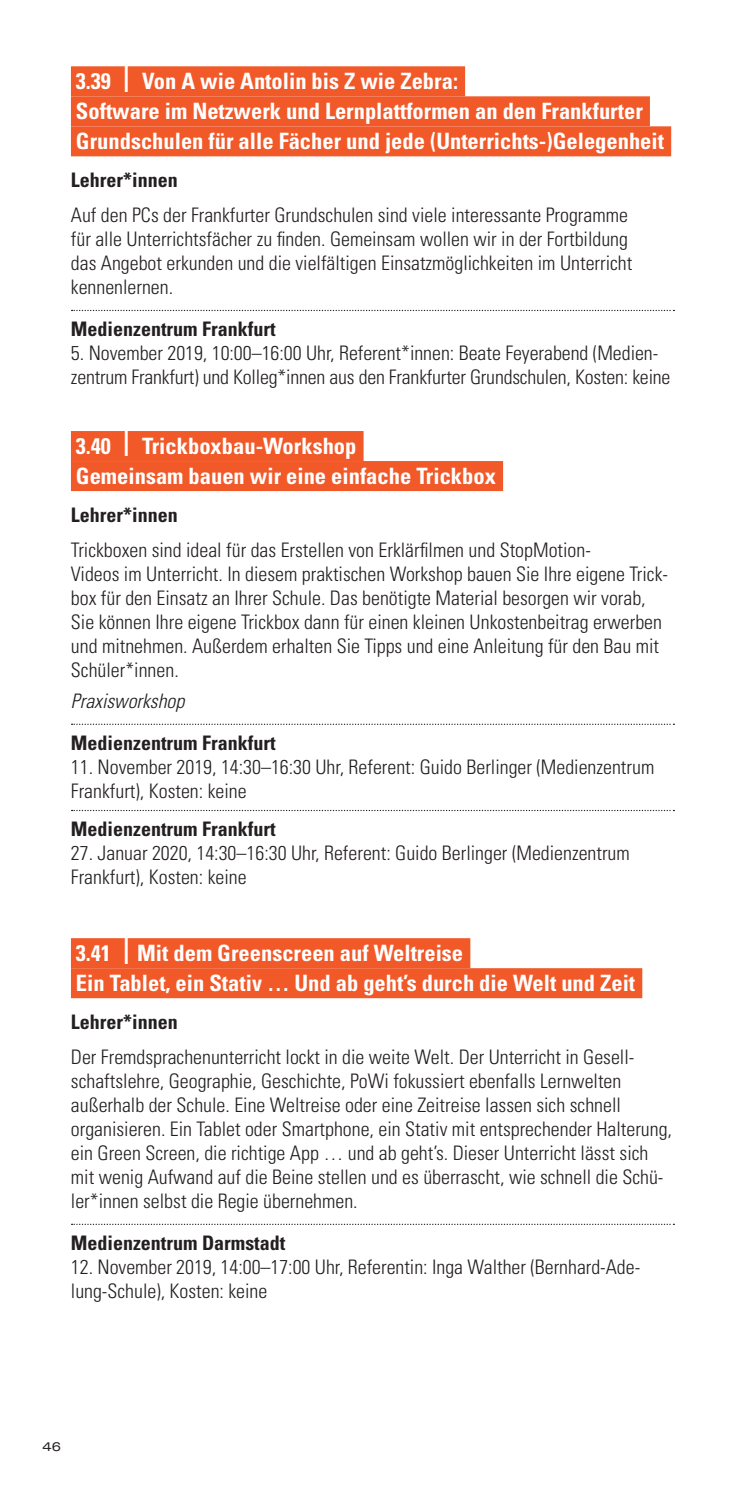
<style>
.page{position:relative;width:745px;height:1489px;background:#fff}
.page>*{position:absolute;margin:0;border:0;box-sizing:border-box;transform-origin:0 0}
.t1{font:700 condensed 22.5px/30px "Univers";color:#fff}
.t2{font:300 condensed 20px/24px "Univers";color:#231f20}
.t3{font:700 condensed 20px "Univers";color:#231f20}
.t4{font:italic 300 condensed 20px "Univers";color:#231f20}
.t5{font:expanded 12.5px "Univers";color:#231f20}
.s1{font-weight:400;font-size:45px}
</style>
<div class="page">
<div style="left:71px;top:66px;width:394px;height:30px;background:#f15929"></div>
<div style="left:71px;top:96px;width:578px;height:30px;background:#f15929"></div>
<div style="left:71px;top:126px;width:599px;height:30px;background:#f15929"></div>
<svg style="left:71px;top:310px;width:603px;height:1px"></svg>
<div style="left:71px;top:431px;width:292px;height:30px;background:#f15929"></div>
<div style="left:71px;top:461px;width:432px;height:30px;background:#f15929"></div>
<svg style="left:71px;top:723px;width:603px;height:2px"></svg>
<svg style="left:71px;top:809px;width:603px;height:2px"></svg>
<div style="left:71px;top:938px;width:399px;height:30px;background:#f15929"></div>
<div style="left:71px;top:968px;width:571px;height:30px;background:#f15929"></div>
<svg style="left:71px;top:1223px;width:603px;height:1px"></svg>
<p class="t1" style="left:76px;top:66px;width:589px">3.39 <span class="s1">|</span> Von A wie Antolin bis Z wie Zebra:<br>Software im Netzwerk und Lernplattformen an den Frankfurter<br>Grundschulen für alle Fächer und jede (Unterrichts-)Gelegenheit</p>
<p class="t3" style="left:71px;top:168px;width:108px">Lehrer*innen</p>
<p class="t2" style="left:71px;top:203px;width:562px">Auf den PCs der Frankfurter Grundschulen sind viele interessante Programme für alle Unterrichtsfächer zu finden. Gemeinsam wollen wir in der Fortbildung das Angebot erkunden und die vielfältigen Einsatzmöglichkeiten im Unterricht kennenlernen.</p>
<p class="t3" style="left:71px;top:316px;width:206px">Medienzentrum Frankfurt</p>
<p class="t2" style="left:71px;top:340px;width:600px">5. November 2019, 10:00–16:00 Uhr, Referent*innen: Beate Feyerabend (Medien&shy;zentrum Frankfurt) und Kolleg*innen aus den Frankfurter Grundschulen, Kosten: keine</p>
<p class="t1" style="left:76px;top:430px;width:421px">3.40 <span class="s1">|</span> Trickboxbau-Workshop<br>Gemeinsam bauen wir eine einfache Trickbox</p>
<p class="t3" style="left:71px;top:503px;width:108px">Lehrer*innen</p>
<p class="t2" style="left:71px;top:537px;width:598px">Trickboxen sind ideal für das Erstellen von Erklärfilmen und StopMotion-<br>Videos im Unterricht. In diesem praktischen Workshop bauen Sie Ihre eigene Trick&shy;box für den Einsatz an Ihrer Schule. Das benötigte Material besorgen wir vorab, Sie können Ihre eigene Trickbox dann für einen kleinen Unkostenbeitrag erwerben und mitnehmen. Außerdem erhalten Sie Tipps und eine Anleitung für den Bau mit Schüler*innen.</p>
<p class="t4" style="left:71px;top:689px;width:115px">Praxisworkshop</p>
<p class="t3" style="left:71px;top:730px;width:206px">Medienzentrum Frankfurt</p>
<p class="t2" style="left:71px;top:754px;width:584px">11. November 2019, 14:30–16:30 Uhr, Referent: Guido Berlinger (Medienzentrum<br>Frankfurt), Kosten: keine</p>
<p class="t3" style="left:71px;top:816px;width:206px">Medienzentrum Frankfurt</p>
<p class="t2" style="left:71px;top:840px;width:560px">27. Januar 2020, 14:30–16:30 Uhr, Referent: Guido Berlinger (Medienzentrum<br>Frankfurt), Kosten: keine</p>
<p class="t1" style="left:76px;top:937px;width:560px">3.41 <span class="s1">|</span> Mit dem Greenscreen auf Weltreise<br>Ein Tablet, ein Stativ … Und ab geht’s durch die Welt und Zeit</p>
<p class="t3" style="left:71px;top:1009px;width:108px">Lehrer*innen</p>
<p class="t2" style="left:71px;top:1044px;width:602px">Der Fremdsprachenunterricht lockt in die weite Welt. Der Unterricht in Gesell&shy;schaftslehre, Geographie, Geschichte, PoWi fokussiert ebenfalls Lernwelten außerhalb der Schule. Eine Weltreise oder eine Zeitreise lassen sich schnell organisieren. Ein Tablet oder Smartphone, ein Stativ mit entsprechender Halterung, ein Green Screen, die richtige App … und ab geht’s. Dieser Unterricht lässt sich mit wenig Aufwand auf die Beine stellen und es überrascht, wie schnell die Schü&shy;ler*innen selbst die Regie übernehmen.</p>
<p class="t3" style="left:71px;top:1230px;width:216px">Medienzentrum Darmstadt</p>
<p class="t2" style="left:71px;top:1254px;width:570px">12. November 2019, 14:00–17:00 Uhr, Referentin: Inga Walther (Bernhard-Ade&shy;lung-Schule), Kosten: keine</p>
<p class="t5" style="left:43px;top:1439px;width:20px">46</p>
</div>
